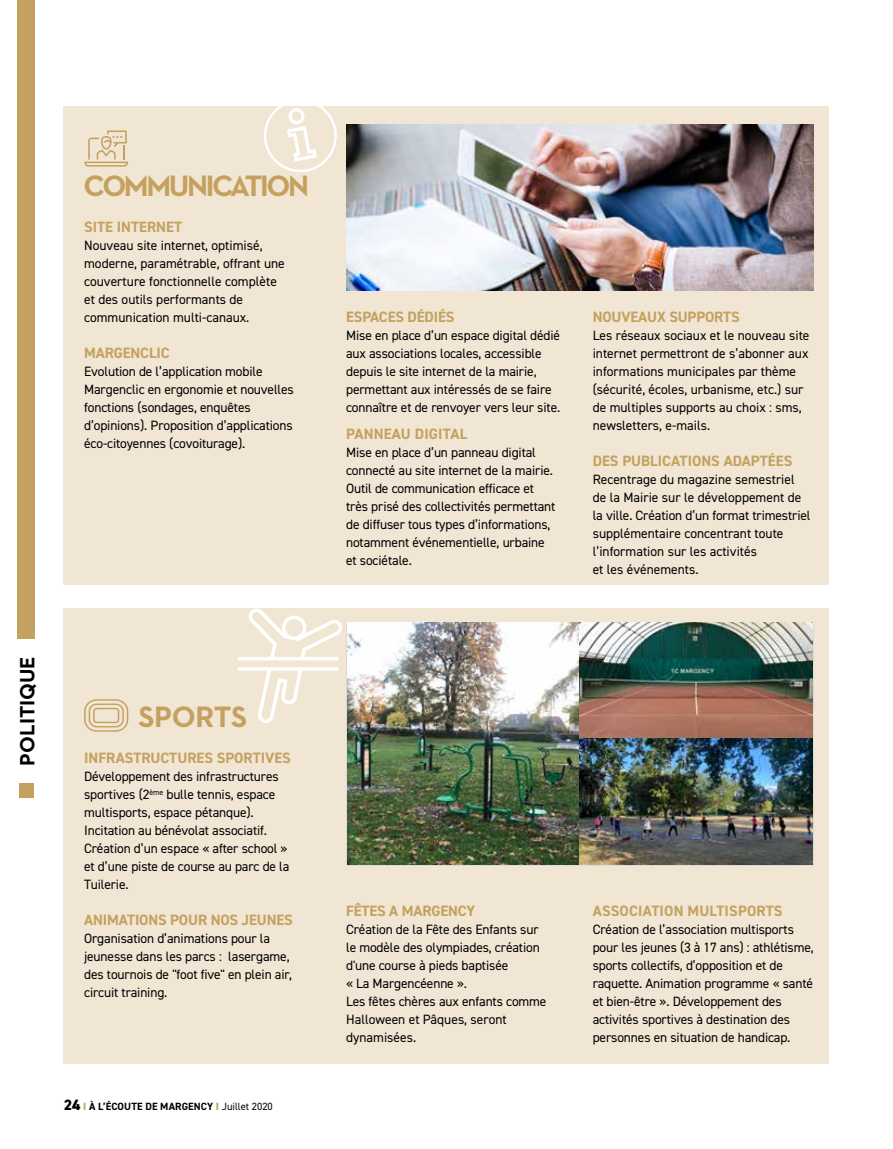
<style>
.page{position:relative;width:893px;height:1149px;background:#fff}
.page>*{position:absolute;margin:0;border:0;box-sizing:border-box;transform-origin:0 0}
.t1{font:700 30px "Neutraface 2 Text";letter-spacing:-.08em;color:#c4a15f}
.t2{font:700 21px "Neutraface 2 Text";color:#000}
.t3{font:700 15px "DIN2014";letter-spacing:-.005em;color:#c4a15f}
.t4{font:13.5px/18px "DIN2014";letter-spacing:-.01em;color:#000}
.t5{font:700 10.5px "DIN2014";letter-spacing:.01em;color:#000}
.s1{font-weight:800;font-size:15px}
.s2{font-weight:800;color:#c4a15f}
.s3{font-weight:400}
</style>
<div class="page">
<div style="left:18px;top:0;width:17px;height:639px;background:#c4a15f"></div>
<div style="left:19px;top:782px;width:15px;height:15px;background:#c4a15f"></div>
<div style="left:64px;top:106px;width:765px;height:478px;background:#f1e6d4"></div>
<div style="left:64px;top:608px;width:765px;height:455px;background:#f1e6d4"></div>
<img style="left:346px;top:125px;width:468px;height:165px">
<svg style="left:264px;top:106px;width:73px;height:66px"></svg>
<svg style="left:84px;top:130px;width:44px;height:36px"></svg>
<svg style="left:84px;top:699px;width:44px;height:32px"></svg>
<svg style="left:238px;top:608px;width:104px;height:52px"></svg>
<svg style="left:238px;top:667px;width:101px;height:55px"></svg>
<img style="left:347px;top:622px;width:233px;height:242px">
<img style="left:580px;top:622px;width:232px;height:116px">
<img style="left:580px;top:738px;width:232px;height:126px">
<h1 class="t1" style="left:84px;top:166px;width:227px">COMMUNICATION</h1>
<p class="t3" style="left:84px;top:216px;width:99px">SITE INTERNET</p>
<p class="t4" style="left:84px;top:236px;width:202px">Nouveau site internet, optimisé, moderne, paramétrable, offrant une couverture fonctionnelle complète et des outils performants de communication multi-canaux.</p>
<p class="t3" style="left:84px;top:342px;width:87px">MARGENCLIC</p>
<p class="t4" style="left:84px;top:362px;width:211px">Evolution de l’application mobile Margenclic en ergonomie et nouvelles fonctions (sondages, enquêtes d’opinions). Proposition d’applications éco-citoyennes (covoiturage).</p>
<h2 class="t2" style="left:14px;top:765px;width:111px;rotate:-90deg">POLITIQUE</h2>
<h1 class="t1" style="left:138px;top:697px;width:110px">SPORTS</h1>
<p class="t3" style="left:84px;top:747px;width:208px">INFRASTRUCTURES SPORTIVES</p>
<p class="t4" style="left:84px;top:767px;width:207px">Développement des infrastructures sportives (2<sup>ème</sup> bulle tennis, espace multisports, espace pétanque).<br>Incitation au bénévolat associatif.<br>Création d’un espace « after school » et d’une piste de course au parc de la<br>Tuilerie.</p>
<p class="t3" style="left:84px;top:909px;width:210px">ANIMATIONS POUR NOS JEUNES</p>
<p class="t4" style="left:84px;top:929px;width:209px">Organisation d’animations pour la jeunesse dans les parcs : lasergame, des tournois de "foot five" en plein air, circuit training.</p>
<p class="t5" style="left:64px;top:1098px;width:211px"><span class="s1">24</span> <span class="s2">I</span> À L’ÉCOUTE DE MARGENCY <span class="s2">I</span> <span class="s3">Juillet 2020</span></p>
<p class="t3" style="left:346px;top:306px;width:110px">ESPACES DÉDIÉS</p>
<p class="t4" style="left:346px;top:326px;width:216px">Mise en place d’un espace digital dédié aux associations locales, accessible depuis le site internet de la mairie, permettant aux intéressés de se faire connaître et de renvoyer vers leur site.</p>
<p class="t3" style="left:346px;top:423px;width:123px">PANNEAU DIGITAL</p>
<p class="t4" style="left:346px;top:443px;width:211px">Mise en place d’un panneau digital connecté au site internet de la mairie.<br>Outil de communication efficace et très prisé des collectivités permettant de diffuser tous types d’informations, notamment événementielle, urbaine et sociétale.</p>
<p class="t3" style="left:593px;top:306px;width:148px">NOUVEAUX SUPPORTS</p>
<p class="t4" style="left:593px;top:326px;width:218px">Les réseaux sociaux et le nouveau site internet permettront de s’abonner aux informations municipales par thème (sécurité, écoles, urbanisme, etc.) sur de multiples supports au choix : sms, newsletters, e-mails.</p>
<p class="t3" style="left:593px;top:450px;width:201px">DES PUBLICATIONS ADAPTÉES</p>
<p class="t4" style="left:593px;top:470px;width:219px">Recentrage du magazine semestriel de la Mairie sur le développement de la ville. Création d’un format trimestriel supplémentaire concentrant toute l’information sur les activités<br>et les événements.</p>
<p class="t3" style="left:346px;top:900px;width:131px">FÊTES A MARGENCY</p>
<p class="t4" style="left:346px;top:920px;width:202px">Création de la Fête des Enfants sur le modèle des olympiades, création d'une course à pieds baptisée<br>« La Margencéenne ».<br>Les fêtes chères aux enfants comme<br>Halloween et Pâques, seront dynamisées.</p>
<p class="t3" style="left:593px;top:900px;width:191px">ASSOCIATION MULTISPORTS</p>
<p class="t4" style="left:593px;top:920px;width:223px">Création de l’association multisports pour les jeunes (3 à 17 ans) : athlétisme, sports collectifs, d’opposition et de raquette. Animation programme « santé et bien-être ». Développement des activités sportives à destination des personnes en situation de handicap.</p>
</div>
